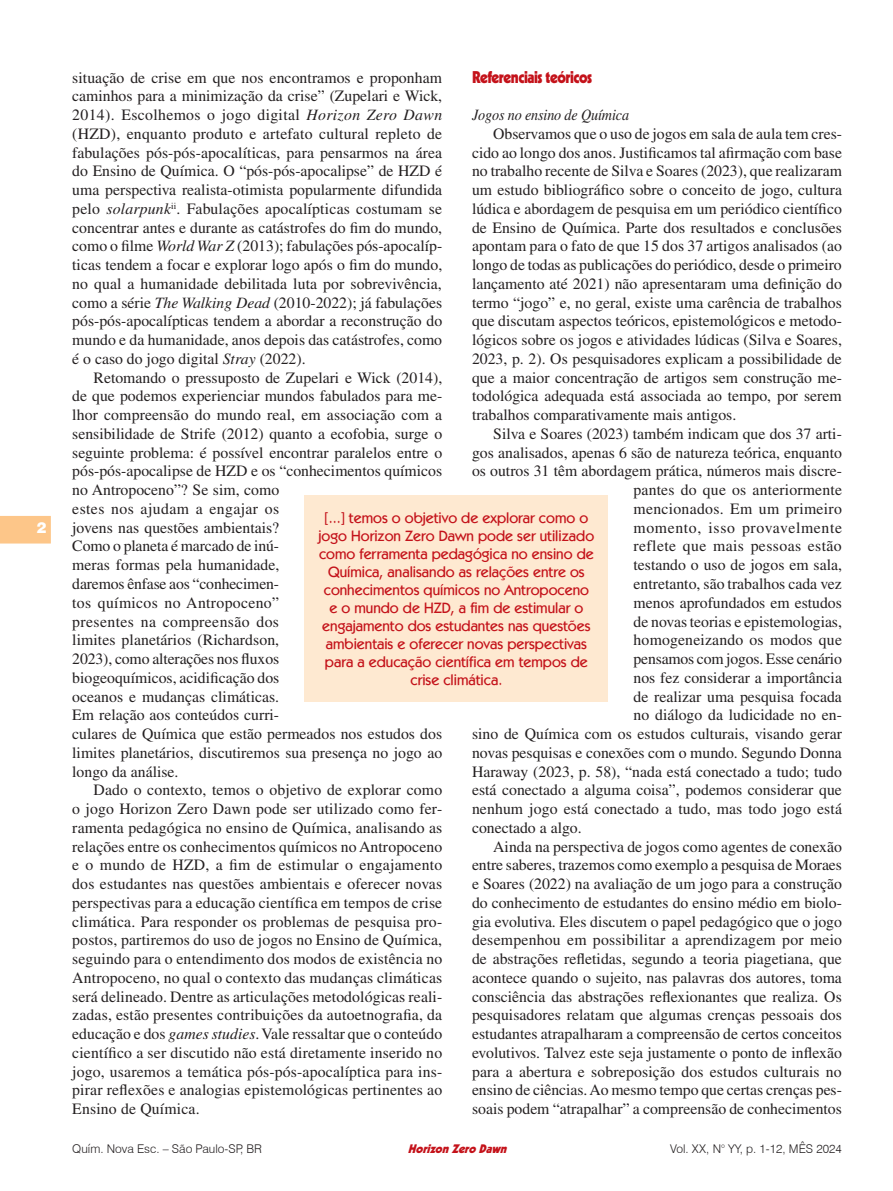
<style>
.page{position:relative;width:893px;height:1191px;background:#fff}
.page>*{position:absolute;margin:0;border:0;box-sizing:border-box;transform-origin:0 0}
.Seção{font:900 16.5px "Kabel LT Std";letter-spacing:-.03em;color:#c4121a;scale:.9 1}
.t1{font:15.75px/18.8px "Times LT Std";color:#231f20;text-align:justify}
.t2{font:15.75px "Times LT Std";letter-spacing:.025em;color:#231f20}
.t3{font:15.75px "Times LT Std";letter-spacing:.04em;color:#231f20}
.t4{font:15.75px "Times LT Std";letter-spacing:.02em;color:#231f20}
.Sub_sub_seção{font:italic 15.75px "Times LT Std";letter-spacing:-.01em;color:#231f20;scale:.9 1}
.Olho{font:500 15px/18px "Kabel IT Cby BT";color:#c4121a;text-align:center}
.t5{font:900 15px "Swiss 721 BT";color:#fff}
.t6{font:300 12px "Swiss 721 BT";color:#231f20}
.t7{font:italic 900 12px "Kabel LT Std";color:#c4121a}
.s1{font-style:italic}
</style>
<div class="page">
<svg style="left:0;top:516px;width:51px;height:27px"></svg>
<div style="left:305px;top:495px;width:303px;height:206px;background:#fee9d1"></div>
<p class="t5" style="left:37px;top:518px;width:11px">2</p>
<p class="Seção" style="left:472px;top:66px;width:135px">Referenciais teóricos</p>
<p class="Sub_sub_seção" style="left:472px;top:106px;width:176px">Jogos no ensino de Química</p>
<p class="t1" style="left:472px;top:124px;width:372px;text-indent:21px">Observamos que o uso de jogos em sala de aula tem cres&shy;cido ao longo dos anos. Justificamos tal afirmação com base no trabalho recente de Silva e Soares (2023), que realizaram um estudo bibliográfico sobre o conceito de jogo, cultura lúdica e abordagem de pesquisa em um periódico científico de Ensino de Química. Parte dos resultados e conclusões apontam para o fato de que 15 dos 37 artigos analisados (ao longo de todas as publicações do periódico, desde o primeiro lançamento até 2021) não apresentaram uma definição do termo “jogo” e, no geral, existe uma carência de trabalhos que discutam aspectos teóricos, epistemológicos e metodo&shy;lógicos sobre os jogos e atividades lúdicas (Silva e Soares, 2023, p. 2). Os pesquisadores explicam a possibilidade de que a maior concentração de artigos sem construção me&shy;todológica adequada está associada ao tempo, por serem trabalhos comparativamente mais antigos.</p>
<p class="t1" style="left:493px;top:424px;width:350px">Silva e Soares (2023) também indicam que dos 37 arti-</p>
<p class="t1" style="left:472px;top:443px;width:371px">gos analisados, apenas 6 são de natureza teórica, enquanto</p>
<p class="t1" style="left:472px;top:462px;width:371px">os outros 31 têm abordagem prática, números mais discre-</p>
<p class="t1" style="left:634px;top:480px;width:210px">pantes do que os anteriormente</p>
<p class="t4" style="left:634px;top:500px;width:210px">mencionados. Em um primeiro</p>
<p class="t3" style="left:634px;top:518px;width:210px">momento, isso provavelmente</p>
<p class="t2" style="left:634px;top:537px;width:210px">reflete que mais pessoas estão</p>
<p class="t1" style="left:634px;top:555px;width:210px">testando o uso de jogos em sala,</p>
<p class="t1" style="left:634px;top:574px;width:210px">entretanto, são trabalhos cada vez</p>
<p class="t1" style="left:634px;top:593px;width:210px">menos aprofundados em estudos</p>
<p class="t1" style="left:634px;top:612px;width:210px">de novas teorias e epistemologias,</p>
<p class="t1" style="left:634px;top:630px;width:210px">homogeneizando os modos que</p>
<p class="t1" style="left:634px;top:649px;width:210px">pensamos com jogos. Esse cenário</p>
<p class="t1" style="left:634px;top:668px;width:210px">nos fez considerar a importância</p>
<p class="t1" style="left:634px;top:687px;width:210px">de realizar uma pesquisa focada</p>
<p class="t1" style="left:634px;top:705px;width:210px">no diálogo da ludicidade no en-</p>
<p class="t1" style="left:472px;top:724px;width:371px">sino de Química com os estudos culturais, visando gerar</p>
<p class="t1" style="left:472px;top:743px;width:371px">novas pesquisas e conexões com o mundo. Segundo Donna</p>
<p class="t1" style="left:472px;top:762px;width:371px">Haraway (2023, p. 58), “nada está conectado a tudo; tudo</p>
<p class="t1" style="left:472px;top:780px;width:371px">está conectado a alguma coisa”, podemos considerar que</p>
<p class="t1" style="left:472px;top:799px;width:371px">nenhum jogo está conectado a tudo, mas todo jogo está</p>
<p class="t1" style="left:472px;top:818px;width:111px">conectado a algo.</p>
<p class="t1" style="left:472px;top:837px;width:372px;text-indent:21px">Ainda na perspectiva de jogos como agentes de conexão entre saberes, trazemos como exemplo a pesquisa de Moraes e Soares (2022) na avaliação de um jogo para a construção do conhecimento de estudantes do ensino médio em biolo&shy;gia evolutiva. Eles discutem o papel pedagógico que o jogo desempenhou em possibilitar a aprendizagem por meio de abstrações refletidas, segundo a teoria piagetiana, que acontece quando o sujeito, nas palavras dos autores, toma consciência das abstrações reflexionantes que realiza. Os pesquisadores relatam que algumas crenças pessoais dos estudantes atrapalharam a compreensão de certos conceitos evolutivos. Talvez este seja justamente o ponto de inflexão para a abertura e sobreposição dos estudos culturais no ensino de ciências. Ao mesmo tempo que certas crenças pes&shy;soais podem “atrapalhar” a compreensão de conhecimentos</p>
<p class="t1" style="left:72px;top:68px;width:371px">situação de crise em que nos encontramos e proponham caminhos para a minimização da crise” (Zupelari e Wick, 2014). Escolhemos o jogo digital <span class="s1">Horizon Zero Dawn </span>(HZD), enquanto produto e artefato cultural repleto de fabulações pós-pós-apocalíticas, para pensarmos na área do Ensino de Química. O “pós-pós-apocalipse” de HZD é uma perspectiva realista-otimista popularmente difundida pelo <span class="s1">solarpunk</span><sup>ii</sup>. Fabulações apocalípticas costumam se concentrar antes e durante as catástrofes do fim do mundo, como o filme <span class="s1">World War Z</span> (2013); fabulações pós-apocalíp&shy;ticas tendem a focar e explorar logo após o fim do mundo, no qual a humanidade debilitada luta por sobrevivência, como a série <span class="s1">The Walking Dead</span> (2010-2022); já fabulações pós-pós-apocalípticas tendem a abordar a reconstrução do mundo e da humanidade, anos depois das catástrofes, como é o caso do jogo digital <span class="s1">Stray</span> (2022).</p>
<p class="t1" style="left:72px;top:368px;width:371px;text-align:left;text-indent:21px">Retomando o pressuposto de Zupelari e Wick (2014), de que podemos experienciar mundos fabulados para me&shy;lhor compreensão do mundo real, em associação com a sensibilidade de Strife (2012) quanto a ecofobia, surge o seguinte problema: é possível encontrar paralelos entre o pós-pós-apocalipse de HZD e os “conhecimentos químicos no Antropoceno”? Se sim, como<br>estes nos ajudam a engajar os<br>jovens nas questões ambientais?<br>Como o planeta é marcado de inú-<br>meras formas pela humanidade,<br>daremos ênfase aos “conhecimen-<br>tos químicos no Antropoceno”<br>presentes na compreensão dos<br>limites planetários (Richardson,<br>2023), como alterações nos fluxos<br>biogeoquímicos, acidificação dos<br>oceanos e mudanças climáticas.<br>Em relação aos conteúdos curri-<br>culares de Química que estão permeados nos estudos dos limites planetários, discutiremos sua presença no jogo ao longo da análise.</p>
<p class="t1" style="left:72px;top:780px;width:372px;text-indent:21px">Dado o contexto, temos o objetivo de explorar como o jogo Horizon Zero Dawn pode ser utilizado como fer&shy;ramenta pedagógica no ensino de Química, analisando as relações entre os conhecimentos químicos no Antropoceno e o mundo de HZD, a fim de estimular o engajamento dos estudantes nas questões ambientais e oferecer novas perspectivas para a educação científica em tempos de crise climática. Para responder os problemas de pesquisa pro&shy;postos, partiremos do uso de jogos no Ensino de Química, seguindo para o entendimento dos modos de existência no Antropoceno, no qual o contexto das mudanças climáticas será delineado. Dentre as articulações metodológicas reali&shy;zadas, estão presentes contribuições da autoetnografia, da educação e dos <span class="s1">games studies</span>. Vale ressaltar que o conteúdo científico a ser discutido não está diretamente inserido no jogo, usaremos a temática pós-pós-apocalíptica para ins&shy;pirar reflexões e analogias epistemológicas pertinentes ao Ensino de Química.</p>
<p class="Olho" style="left:319px;top:508px;width:277px">[...] temos o objetivo de explorar como o jogo Horizon Zero Dawn pode ser utilizado como ferramenta pedagógica no ensino de Química, analisando as relações entre os conhecimentos químicos no Antropoceno e o mundo de HZD, a fim de estimular o engajamento dos estudantes nas questões ambientais e oferecer novas perspectivas para a educação científica em tempos de crise climática.</p>
<p class="t6" style="left:72px;top:1141px;width:191px">Quím. Nova Esc. – São Paulo-SP, BR</p>
<p class="t6" style="left:670px;top:1141px;width:173px">Vol. XX, N° YY, p. 1-12, MÊS 2024</p>
<p class="t7" style="left:408px;top:1141px;width:104px">HorizonZeroDawn</p>
</div>
